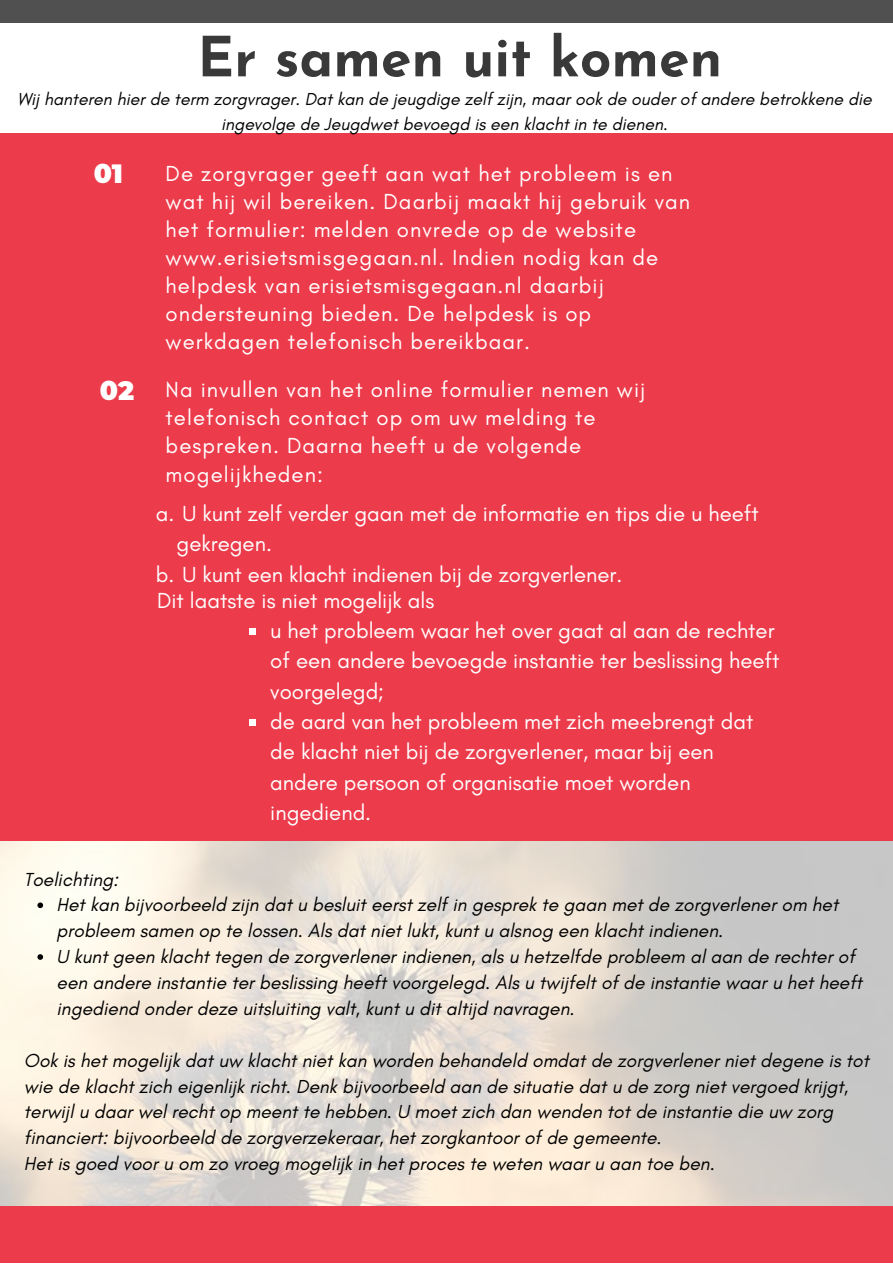
<style>
.page{position:relative;width:893px;height:1264px;background:#fff}
.page>*{position:absolute;margin:0;border:0;box-sizing:border-box;transform-origin:0 0}
.t1{font:700 55.2px "Josefin Sans";color:#393939}
.t2{font:900 26.4px "Montserrat";color:#fff}
.t3{font:22.2px/28px "Glacial Indifference";letter-spacing:.045em;color:#fff}
.t4{font:22.2px/30.3px "Glacial Indifference";color:#fff}
.t5{font:italic 19.2px/25.8px "Glacial Indifference";color:#000}
.t6{font:italic 17.7px/24.8px "Glacial Indifference";color:#000;text-align:center}
</style>
<div class="page">
<div style="left:0;top:0;width:892px;height:1262px;background:#ec3c4c"></div>
<svg style="left:0;top:841px;width:892px;height:364px;background:#e3dcd3"></svg>
<div style="left:0;top:0;width:892px;height:132px;background:#fff"></div>
<div style="left:0;top:0;width:892px;height:23px;background:#505050"></div>
<div style="left:249px;top:628px;width:7px;height:6px;background:#fff"></div>
<div style="left:249px;top:719px;width:7px;height:6px;background:#fff"></div>
<svg style="left:37px;top:902px;width:6px;height:6px"></svg>
<svg style="left:37px;top:954px;width:6px;height:5px"></svg>
<h1 class="t1" style="left:197px;top:35px;width:526px">Er samen uit komen</h1>
<p class="t6" style="left:17px;top:87px;width:855px">Wij hanteren hier de term zorgvrager. Dat kan de jeugdige zelf zijn, maar ook de ouder of andere betrokkene die ingevolge de Jeugdwet bevoegd is een klacht in te dienen.</p>
<h2 class="t2" style="left:94px;top:158px;width:31px">01</h2>
<p class="t3" style="left:166px;top:159px;width:526px">De zorgvrager geeft aan wat het probleem is en wat hij wil bereiken. Daarbij maakt hij gebruik van het formulier: melden onvrede op de website www.erisietsmisgegaan.nl. Indien nodig kan de helpdesk van erisietsmisgegaan.nl daarbij ondersteuning bieden. De helpdesk is op werkdagen telefonisch bereikbaar.</p>
<h2 class="t2" style="left:100px;top:374px;width:36px">02</h2>
<p class="t5" style="left:24px;top:866px;width:96px">Toelichting:</p>
<p class="t3" style="left:166px;top:375px;width:481px">Na invullen van het online formulier nemen wij telefonisch contact op om uw melding te bespreken. Daarna heeft u de volgende mogelijkheden:</p>
<p class="t4" style="left:156px;top:498px;width:604px">a. U kunt zelf verder gaan met de informatie en tips die u heeft</p>
<p class="t4" style="left:176px;top:528px;width:97px">gekregen.</p>
<p class="t4" style="left:156px;top:559px;width:468px">b. U kunt een klacht indienen bij de zorgverlener.</p>
<p class="t4" style="left:270px;top:615px;width:510px">u het probleem waar het over gaat al aan de rechter of een andere bevoegde instantie ter beslissing heeft voorgelegd;<br>de aard van het probleem met zich meebrengt dat de klacht niet bij de zorgverlener, maar bij een andere persoon of organisatie moet worden ingediend.</p>
<p class="t4" style="left:157px;top:584px;width:279px">Dit laatste is niet mogelijk als</p>
<p class="t5" style="left:57px;top:891px;width:807px">Het kan bijvoorbeeld zijn dat u besluit eerst zelf in gesprek te gaan met de zorgverlener om het probleem samen op te lossen. Als dat niet lukt, kunt u alsnog een klacht indienen.<br>U kunt geen klacht tegen de zorgverlener indienen, als u hetzelfde probleem al aan de rechter of een andere instantie ter beslissing heeft voorgelegd. Als u twijfelt of de instantie waar u het heeft ingediend onder deze uitsluiting valt, kunt u dit altijd navragen.</p>
<p class="t5" style="left:24px;top:1047px;width:846px">Ook is het mogelijk dat uw klacht niet kan worden behandeld omdat de zorgverlener niet degene is tot wie de klacht zich eigenlijk richt. Denk bijvoorbeeld aan de situatie dat u de zorg niet vergoed krijgt, terwijl u daar wel recht op meent te hebben. U moet zich dan wenden tot de instantie die uw zorg financiert: bijvoorbeeld de zorgverzekeraar, het zorgkantoor of de gemeente.<br>Het is goed voor u om zo vroeg mogelijk in het proces te weten waar u aan toe ben.</p>
</div>
